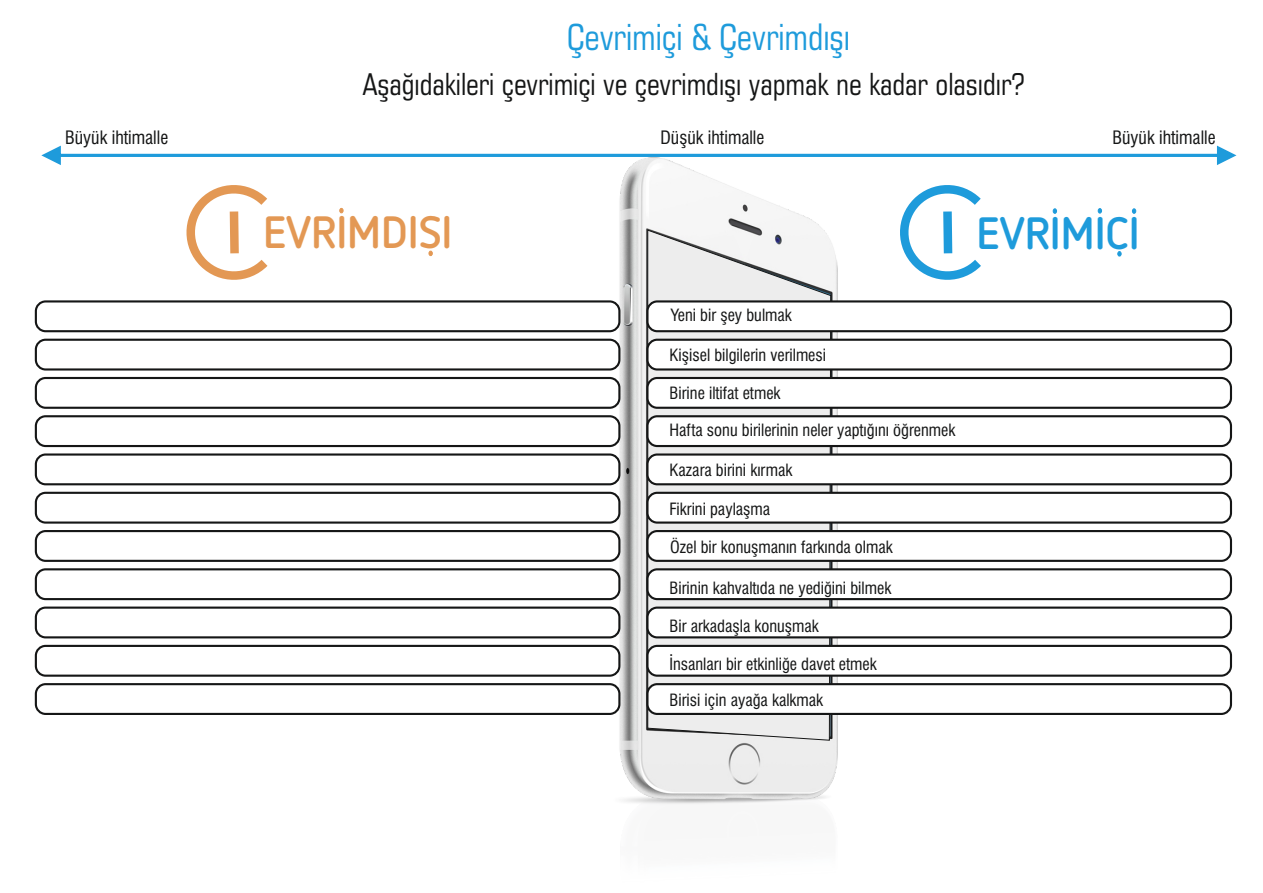
<style>
.page{position:relative;width:1263px;height:893px;background:#fff}
.page>*{position:absolute;margin:0;border:0;box-sizing:border-box;transform-origin:0 0}
.t1{font:700 45.15px "Netto OT";color:#e39854}
.t2{font:700 45.15px "Netto OT";color:#1e9bdb}
.t3{font:condensed 36px "Square 721 BT";color:#1e9bdb}
.t4{font:condensed 30px "Square 721 BT";color:#151616}
.t5{font:condensed 18px "Swiss 721 BT";color:#151616}
.t6{font:condensed 16.5px/36px "Swiss 721 BT";color:#151616}
</style>
<div class="page">
<img style="left:518px;top:165px;width:421px;height:639px">
<svg style="left:647px;top:229px;width:184px;height:575px;background:#e2e2e2"></svg>
<div style="left:646px;top:300px;width:586px;height:32px;background:#fff;border:2px solid #151616;border-radius:10px"></div>
<div style="left:646px;top:339px;width:586px;height:32px;background:#fff;border:2px solid #151616;border-radius:10px"></div>
<div style="left:646px;top:377px;width:586px;height:32px;background:#fff;border:2px solid #151616;border-radius:10px"></div>
<div style="left:646px;top:415px;width:586px;height:32px;background:#fff;border:2px solid #151616;border-radius:10px"></div>
<div style="left:646px;top:453px;width:586px;height:32px;background:#fff;border:2px solid #151616;border-radius:10px"></div>
<div style="left:646px;top:492px;width:586px;height:32px;background:#fff;border:2px solid #151616;border-radius:10px"></div>
<div style="left:646px;top:530px;width:586px;height:32px;background:#fff;border:2px solid #151616;border-radius:10px"></div>
<div style="left:646px;top:568px;width:586px;height:32px;background:#fff;border:2px solid #151616;border-radius:10px"></div>
<div style="left:646px;top:607px;width:586px;height:31px;background:#fff;border:2px solid #151616;border-radius:10px"></div>
<div style="left:646px;top:645px;width:586px;height:32px;background:#fff;border:2px solid #151616;border-radius:10px"></div>
<div style="left:646px;top:683px;width:586px;height:32px;background:#fff;border:2px solid #151616;border-radius:10px"></div>
<div style="left:35px;top:300px;width:585px;height:32px;background:#fff;border:2px solid #151616;border-radius:10px"></div>
<div style="left:35px;top:339px;width:585px;height:32px;background:#fff;border:2px solid #151616;border-radius:10px"></div>
<div style="left:35px;top:377px;width:585px;height:32px;background:#fff;border:2px solid #151616;border-radius:10px"></div>
<div style="left:35px;top:415px;width:585px;height:32px;background:#fff;border:2px solid #151616;border-radius:10px"></div>
<div style="left:35px;top:453px;width:585px;height:32px;background:#fff;border:2px solid #151616;border-radius:10px"></div>
<div style="left:35px;top:492px;width:585px;height:32px;background:#fff;border:2px solid #151616;border-radius:10px"></div>
<div style="left:35px;top:530px;width:585px;height:32px;background:#fff;border:2px solid #151616;border-radius:10px"></div>
<div style="left:35px;top:568px;width:585px;height:32px;background:#fff;border:2px solid #151616;border-radius:10px"></div>
<div style="left:35px;top:607px;width:585px;height:31px;background:#fff;border:2px solid #151616;border-radius:10px"></div>
<div style="left:35px;top:645px;width:585px;height:32px;background:#fff;border:2px solid #151616;border-radius:10px"></div>
<div style="left:35px;top:683px;width:585px;height:32px;background:#fff;border:2px solid #151616;border-radius:10px"></div>
<svg style="left:888px;top:173px;width:93px;height:107px"></svg>
<svg style="left:186px;top:185px;width:82px;height:95px"></svg>
<svg style="left:41px;top:146px;width:1195px;height:19px"></svg>
<svg style="left:339px;top:208px;width:5px;height:5px"></svg>
<svg style="left:428px;top:251px;width:5px;height:5px"></svg>
<svg style="left:1053px;top:208px;width:4px;height:6px"></svg>
<svg style="left:1098px;top:208px;width:4px;height:6px"></svg>
<svg style="left:1132px;top:208px;width:4px;height:6px"></svg>
<svg style="left:1117px;top:251px;width:4px;height:5px"></svg>
<h2 class="t3" style="left:567px;top:23px;width:285px">Çevrimiçi &amp; Çevrimdışı</h2>
<h3 class="t4" style="left:363px;top:72px;width:664px">Aşağıdakileri çevrimiçi ve çevrimdışı yapmak ne kadar olasıdır?</h3>
<p class="t5" style="left:65px;top:131px;width:105px">Büyük ihtimalle</p>
<p class="t5" style="left:660px;top:130px;width:105px">Düşük ihtimalle</p>
<p class="t5" style="left:1112px;top:131px;width:105px">Büyük ihtimalle</p>
<h1 class="t1" style="left:263px;top:217px;width:191px">EVRIMDISI</h1>
<h1 class="t2" style="left:976px;top:217px;width:165px">EVRIMICI</h1>
<p class="t6" style="left:671px;top:298px;width:123px">Yeni bir şey bulmak</p>
<p class="t6" style="left:670px;top:338px;width:158px">Kişisel bilgilerin verilmesi</p>
<p class="t6" style="left:670px;top:377px;width:112px">Birine iltifat etmek</p>
<p class="t6" style="left:669px;top:414px;width:287px">Hafta sonu birilerinin neler yaptığını öğrenmek</p>
<p class="t6" style="left:670px;top:454px;width:124px">Kazara birini kırmak</p>
<p class="t6" style="left:669px;top:492px;width:102px">Fikrini paylaşma</p>
<p class="t6" style="left:670px;top:530px;width:224px">Özel bir konuşmanın farkında olmak</p>
<p class="t6" style="left:670px;top:572px;width:223px">Birinin kahvaltıda ne yediğini bilmek</p>
<p class="t6" style="left:670px;top:609px;width:151px">Bir arkadaşla konuşmak</p>
<p class="t6" style="left:669px;top:647px;width:209px">İnsanları bir etkinliğe davet etmek<br>Birisi için ayağa kalkmak</p>
</div>
